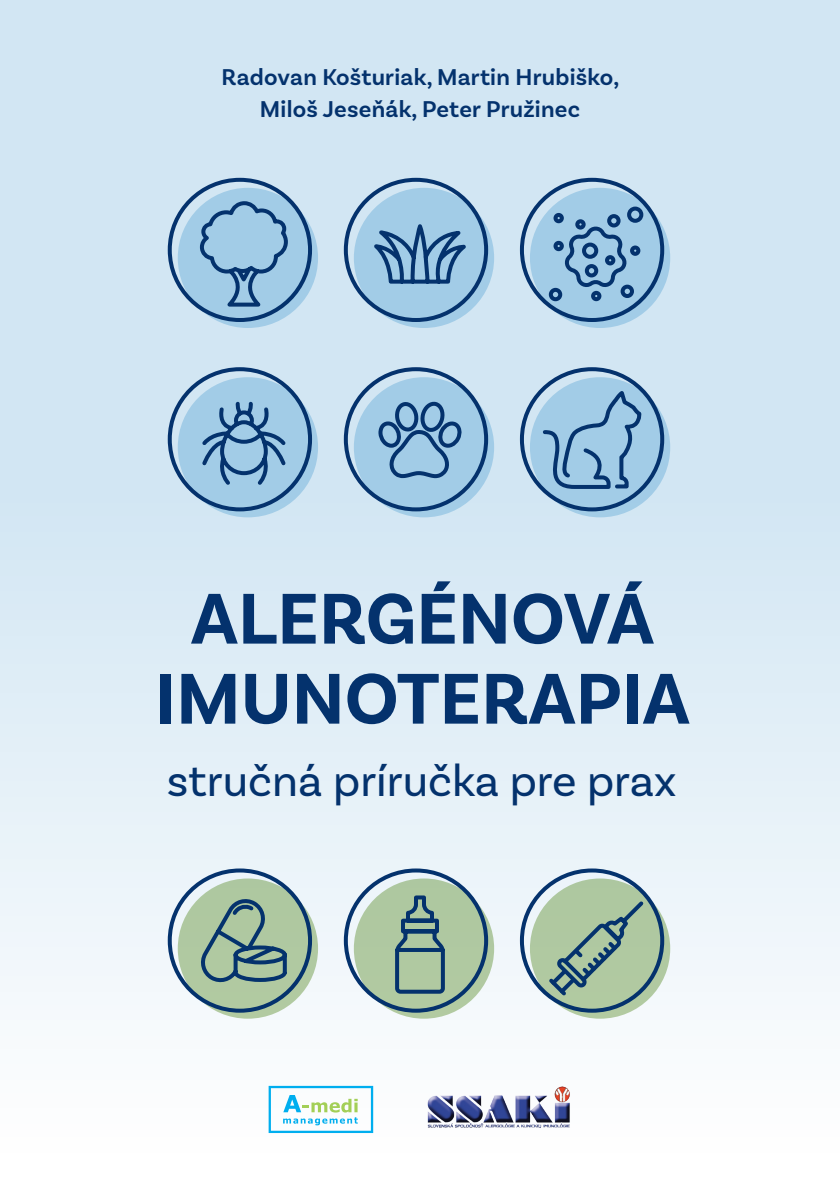
<style>
.page{position:relative;width:840px;height:1191px;background:#fff}
.page>*{position:absolute;margin:0;border:0;box-sizing:border-box;transform-origin:0 0}
.t1{font:700 75.4px "Basic Sans";color:#04326d}
.t2{font:46px "Basic Sans";color:#04326d}
.t3{font:600 24px/32px "Basic Sans";letter-spacing:.01em;color:#04326d;text-align:center}
</style>
<div class="page">
<div style="left:0;top:0;width:839px;height:1191px;background:linear-gradient(to bottom,#c4deef,#f7fafc)"></div>
<svg style="left:529px;top:188px;width:140px;height:140px;fill:#a2cce7"></svg>
<svg style="left:529px;top:377px;width:140px;height:140px;fill:#a2cce7"></svg>
<svg style="left:529px;top:878px;width:140px;height:140px;fill:#afc8a1"></svg>
<svg style="left:353px;top:188px;width:141px;height:140px;fill:#a2cce7"></svg>
<svg style="left:353px;top:377px;width:141px;height:140px;fill:#a2cce7"></svg>
<svg style="left:353px;top:878px;width:141px;height:140px;fill:#afc8a1"></svg>
<svg style="left:178px;top:188px;width:140px;height:140px;fill:#a2cce7"></svg>
<svg style="left:178px;top:377px;width:140px;height:140px;fill:#a2cce7"></svg>
<svg style="left:178px;top:878px;width:140px;height:140px;fill:#b0c9a1"></svg>
<svg style="left:268px;top:1085px;width:105px;height:48px"></svg>
<img style="left:425px;top:1085px;width:146px;height:48px">
<svg style="left:198px;top:199px;width:92px;height:110px"></svg>
<svg style="left:372px;top:226px;width:95px;height:60px"></svg>
<svg style="left:546px;top:205px;width:99px;height:98px"></svg>
<svg style="left:198px;top:400px;width:91px;height:87px"></svg>
<svg style="left:376px;top:398px;width:89px;height:90px"></svg>
<svg style="left:540px;top:386px;width:103px;height:105px"></svg>
<svg style="left:195px;top:893px;width:94px;height:91px"></svg>
<svg style="left:393px;top:893px;width:53px;height:102px"></svg>
<svg style="left:545px;top:897px;width:101px;height:102px"></svg>
<div style="left:519px;top:178px;width:144px;height:144px;border:4px solid #04326d;border-radius:50%"></div>
<div style="left:519px;top:367px;width:144px;height:144px;border:4px solid #04326d;border-radius:50%"></div>
<div style="left:519px;top:868px;width:144px;height:144px;border:4px solid #04326d;border-radius:50%"></div>
<div style="left:343px;top:178px;width:145px;height:144px;border:4px solid #04326d;border-radius:50%"></div>
<div style="left:343px;top:367px;width:145px;height:144px;border:4px solid #04326d;border-radius:50%"></div>
<div style="left:343px;top:868px;width:145px;height:144px;border:4px solid #04326d;border-radius:50%"></div>
<div style="left:168px;top:178px;width:144px;height:144px;border:4px solid #04326d;border-radius:50%"></div>
<div style="left:168px;top:367px;width:144px;height:144px;border:4px solid #04326d;border-radius:50%"></div>
<div style="left:168px;top:868px;width:144px;height:144px;border:4px solid #04326d;border-radius:50%"></div>
<p class="t3" style="left:221px;top:61px;width:399px">Radovan Košturiak, Martin Hrubiško,<br>Miloš Jeseňák, Peter Pružinec</p>
<p class="t1" style="left:191px;top:573px;width:464px">ALERGÉNOVÁ</p>
<p class="t1" style="left:155px;top:653px;width:536px">IMUNOTERAPIA</p>
<p class="t2" style="left:167px;top:753px;width:511px">stručná príručka pre prax</p>
</div>
